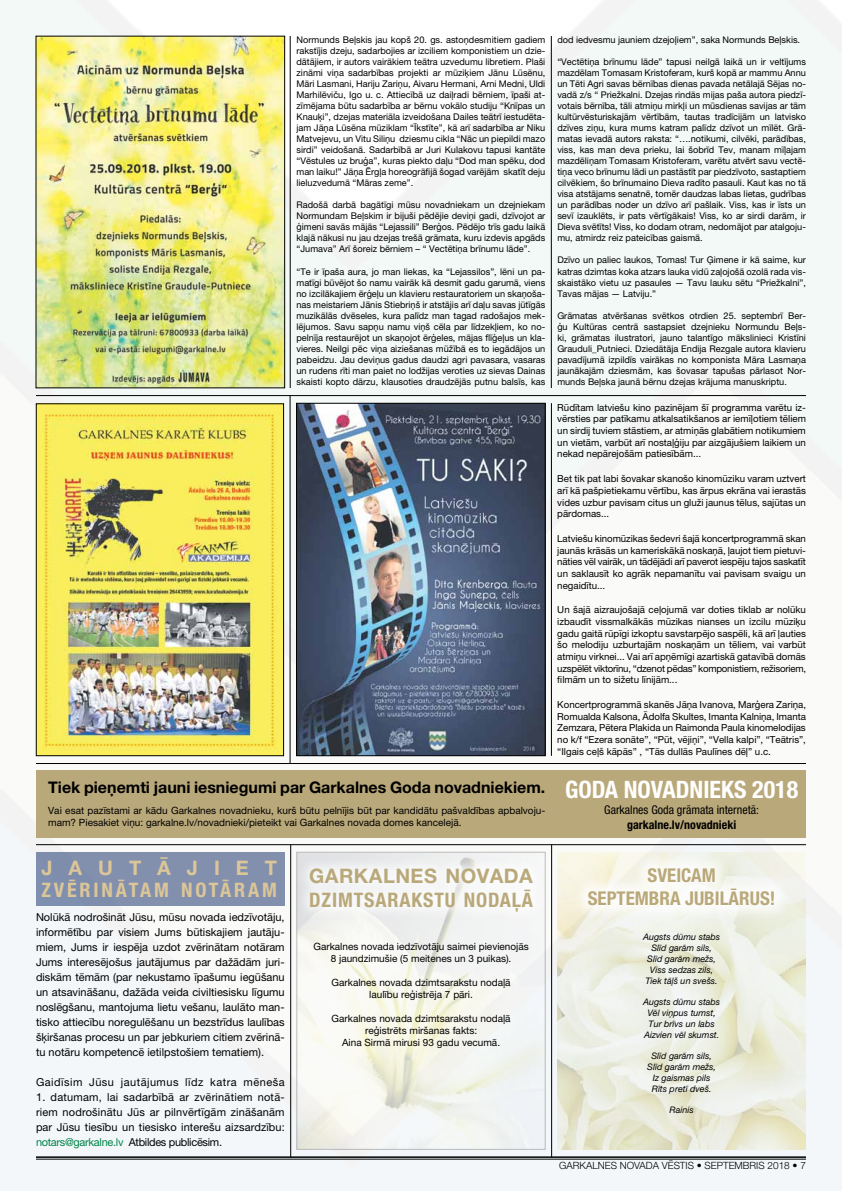
<style>
.page{position:relative;width:842px;height:1191px;background:#fff}
.page>*{position:absolute;margin:0;border:0;box-sizing:border-box;transform-origin:0 0}
.t1{font:700 condensed 24px "Helvetica Neue LT Pro";color:#fff}
.t2{font:700 condensed 20px "Helvetica Neue LT Pro";letter-spacing:.045em;color:#b9a879}
.t3{font:700 condensed 20px "Helvetica Neue LT Pro";letter-spacing:.145em;color:#dcc697}
.t4{font:700 20px "Helvetica Neue LT Pro";color:#b9a879}
.t5{font:700 20px "Helvetica Neue LT Pro";color:#dcc697}
.t6{font:700 condensed 19px "Helvetica Neue LT Pro";color:#b9a879}
.t7{font:700 16px "Helvetica Neue LT Pro";color:#000}
.t8{font:condensed 12px "Helvetica Neue LT Pro";color:#000}
.t9{font:700 condensed 12px "Helvetica Neue LT Pro";color:#000}
.t10{font:11px/15px "Helvetica Neue LT Pro";color:#000;text-align:justify}
.t11{font:11px "Helvetica Neue LT Pro";letter-spacing:.045em;color:#000}
.t12{font:10px/12px "Helvetica Neue LT Pro";color:#000;text-align:center}
.t13{font:300 10px "Helvetica Neue LT Pro";color:#000}
.t14{font:9.7px/11.6px "Helvetica Neue LT Pro";color:#000;text-align:justify}
.t15{font:9.2px/11px "Helvetica Neue LT Pro";color:#000;text-align:justify}
.t16{font:italic 9px/10.8px "Helvetica Neue LT Pro";color:#000;text-align:center}
.s1{color:#008348}
</style>
<div class="page">
<img style="left:0;top:0;width:842px;height:1190px">
<img style="left:299px;top:854px;width:244px;height:293px">
<hr style="left:36px;top:1156px;width:770px;height:1px;background:#000">
<hr style="left:36px;top:1158px;width:770px;height:1px;background:#000">
<div style="left:297px;top:855px;width:249px;height:69px;background:#fff;opacity:.75"></div>
<hr style="left:36px;top:844px;width:770px;height:1px;background:#000">
<div style="left:36px;top:852px;width:249px;height:53px;background:#8290ae"></div>
<div style="left:572px;top:852px;width:218px;height:69px;background:#fff;opacity:.75"></div>
<svg style="left:588px;top:866px;width:186px;height:72px"></svg>
<hr style="left:290px;top:844px;width:1px;height:313px;background:#000">
<hr style="left:551px;top:844px;width:1px;height:313px;background:#000">
<img style="left:298px;top:405px;width:245px;height:349px">
<div style="left:296px;top:403px;width:249px;height:353px;border:1px solid #000"></div>
<img style="left:38px;top:38px;width:245px;height:348px">
<img style="left:38px;top:406px;width:244px;height:348px">
<div style="left:36px;top:404px;width:248px;height:352px;border:1px solid #000"></div>
<hr style="left:36px;top:395px;width:770px;height:1px;background:#000">
<hr style="left:290px;top:36px;width:1px;height:352px;background:#000">
<hr style="left:551px;top:36px;width:1px;height:352px;background:#000">
<hr style="left:36px;top:763px;width:770px;height:1px;background:#000">
<hr style="left:290px;top:395px;width:1px;height:368px;background:#000">
<hr style="left:551px;top:403px;width:1px;height:353px;background:#000">
<div style="left:36px;top:770px;width:770px;height:68px;background:#b9a879"></div>
<p class="t15" style="left:297px;top:34px;width:250px">Normunds Beļskis jau kopš 20. gs. astoņdesmitiem gadiem rakstījis dzeju, sadarbojies ar izciliem komponistiem un dzie&shy;dātājiem, ir autors vairākiem teātra uzvedumu libretiem. Plaši zināmi viņa sadarbības projekti ar mūziķiem Jānu Lūsēnu, Māri Lasmani, Hariju Zariņu, Aivaru Hermani, Arni Medni, Uldi Marhilēviču, Igo u. c. Attiecībā uz daiļradi bērniem, īpaši at&shy;zīmējama būtu sadarbība ar bērnu vokālo studiju “Knīpas un Knauķi”, dzejas materiāla izveidošana Dailes teātrī iestudēta&shy;jam Jāņa Lūsēna mūziklam “Īkstīte”, kā arī sadarbība ar Niku Matvejevu, un Vitu Siliņu dziesmu cikla “Nāc un piepildi mazo sirdi” veidošanā. Sadarbībā ar Juri Kulakovu tapusi kantāte “Vēstules uz bruģa”, kuras piekto daļu “Dod man spēku, dod man laiku!” Jāņa Ērgļa horeogrāfijā šogad varējām skatīt deju lieluzvedumā “Māras zeme”.</p>
<p class="t15" style="left:297px;top:199px;width:250px">Radošā darbā bagātīgi mūsu novadniekam un dzejniekam Normundam Beļskim ir bijuši pēdējie deviņi gadi, dzīvojot ar ģimeni savās mājās “Lejassili” Berģos. Pēdējo trīs gadu laikā klajā nākusi nu jau dzejas trešā grāmata, kuru izdevis apgāds “Jumava” Arī šoreiz bērniem – “ Vectētiņa brīnumu lāde”.</p>
<p class="t15" style="left:297px;top:266px;width:250px">“Te ir īpaša aura, jo man liekas, ka “Lejassilos”, lēni un pa&shy;matīgi būvējot šo namu vairāk kā desmit gadu garumā, viens no izcilākajiem ērģeļu un klavieru restauratoriem un skaņoša&shy;nas meistariem Jānis Stiebriņš ir atstājis arī daļu savas jūtīgās muzikālās dvēseles, kura palīdz man tagad radošajos mek&shy;lējumos. Savu sapņu namu viņš cēla par līdzekļiem, ko no&shy;pelnīja restaurējot un skaņojot ērģeles, mājas flīģeļus un kla&shy;vieres. Neilgi pēc viņa aiziešanas mūžībā es to iegādājos un pabeidzu. Jau deviņus gadus daudzi agri pavasara, vasaras un rudens rīti man paiet no lodžijas veroties uz sievas Dainas skaisti kopto dārzu, klausoties draudzējās putnu balsīs, kas</p>
<h3 class="t7" style="left:48px;top:777px;width:499px">Tiek pieņemti jauni iesniegumi par Garkalnes Goda novadniekiem.</h3>
<p class="t12" style="left:48px;top:804px;width:499px;text-align:left">Vai esat pazīstami ar kādu Garkalnes novadnieku, kurš būtu pelnījis būt par kandidātu pašvaldības apbalvoju&shy;mam? Piesakiet viņu: garkalne.lv/novadnieki/pieteikt vai Garkalnes novada domes kancelejā.</p>
<h2 class="t5" style="left:41px;top:855px;width:22px">Ja</h2>
<h2 class="t5" style="left:98px;top:855px;width:138px">ut ājiet</h2>
<h2 class="t3" style="left:41px;top:878px;width:235px">ZVĒRINĀTAM NOTĀRAM</h2>
<p class="t10" style="left:36px;top:909px;width:250px">Nolūkā nodrošināt Jūsu, mūsu novada iedzīvotāju, informētību par visiem Jums būtiskajiem jautāju&shy;miem, Jums ir iespēja uzdot zvērinātam notāram Jums interesējošus jautājumus par dažādām juri&shy;diskām tēmām (par nekustamo īpašumu iegūšanu un atsavināšanu, dažāda veida civiltiesisku līgumu noslēgšanu, mantojuma lietu vešanu, laulāto man&shy;tisko attiecību noregulēšanu un bezstrīdus laulības šķiršanas procesu un par jebkuriem citiem zvērinā&shy;tu notāru kompetencē ietilpstošiem tematiem).</p>
<p class="t11" style="left:36px;top:1075px;width:250px">Gaidīsim Jūsu jautājumus līdz katra mēneša</p>
<p class="t10" style="left:36px;top:1089px;width:250px">1. datumam, lai sadarbībā ar zvērinātiem notā&shy;riem nodrošinātu Jūs ar pilnvērtīgām zināšanām par Jūsu tiesību un tiesisko interešu aizsardzību: <span class="s1">notars@garkalne.lv</span> Atbildes publicēsim.</p>
<h2 class="t4" style="left:309px;top:863px;width:31px">Garkalnes</h2>
<h2 class="t4" style="left:445px;top:863px;width:16px">novada</h2>
<h2 class="t2" style="left:309px;top:887px;width:224px">DZIMTSARAKSTU NODAĻĀ</h2>
<p class="t12" style="left:313px;top:940px;width:217px">Garkalnes novada iedzīvotāju saimei pievienojās<br>8 jaundzimušie (5 meitenes un 3 puikas).</p>
<p class="t12" style="left:332px;top:976px;width:181px">Garkalnes novada dzimtsarakstu nodaļā laulību reģistrēja 7 pāri.</p>
<p class="t12" style="left:332px;top:1012px;width:181px">Garkalnes novada dzimtsarakstu nodaļā reģistrēts miršanas fakts:<br>Aina Sirmā mirusi 93 gadu vecumā.</p>
<p class="t15" style="left:557px;top:34px;width:244px">dod iedvesmu jauniem dzejoļiem”, saka Normunds Beļskis.</p>
<p class="t15" style="left:557px;top:56px;width:250px">“Vectētiņa brīnumu lāde” tapusi neilgā laikā un ir veltījums mazdēlam Tomasam Kristoferam, kurš kopā ar mammu Annu un Tēti Agri savas bērnības dienas pavada netālajā Sējas no&shy;vadā z/s “ Priežkalni. Dzejas rindās mijas paša autora piedzī&shy;votais bērnība, tāli atmiņu mirkļi un mūsdienas savijas ar tām kultūrvēsturiskajām vērtībām, tautas tradīcijām un latvisko dzīves ziņu, kura mums katram palīdz dzīvot un mīlēt. Grā&shy;matas ievadā autors raksta: “….notikumi, cilvēki, parādības, viss, kas man deva prieku, lai šobrīd Tev, manam mīļajam mazdēliņam Tomasam Kristoferam, varētu atvērt savu vectē&shy;tiņa veco brīnumu lādi un pastāstīt par piedzīvoto, sastaptiem cilvēkiem, šo brīnumaino Dieva radīto pasauli. Kaut kas no tā visa atstājams senatnē, tomēr daudzas labas lietas, gudrības un parādības noder un dzīvo arī pašlaik. Viss, kas ir īsts un sevī izauklēts, ir pats vērtīgākais! Viss, ko ar sirdi darām, ir Dieva svētīts! Viss, ko dodam otram, nedomājot par atalgoju&shy;mu, atmirdz reiz pateicības gaismā.</p>
<p class="t15" style="left:557px;top:254px;width:250px">Dzīvo un paliec laukos, Tomas! Tur Ģimene ir kā saime, kur katras dzimtas koka atzars lauka vidū zaļojošā ozolā rada vis&shy;skaistāko vietu uz pasaules — Tavu lauku sētu “Priežkalni”, Tavas mājas — Latviju.”</p>
<p class="t15" style="left:557px;top:310px;width:250px">Grāmatas atvēršanas svētkos otrdien 25. septembrī Ber&shy;ģu Kultūras centrā sastapsiet dzejnieku Normundu Beļs&shy;ki, grāmatas ilustratori, jauno talantīgo mākslinieci Kristīni Grauduli_Putnieci. Dziedātāja Endija Rezgale autora klavieru pavadījumā izpildīs vairākas no komponista Māra Lasmaņa jaunākajām dziesmām, kas šovasar tapušas pārlasot Nor&shy;munds Beļska jaunā bērnu dzejas krājuma manuskriptu.</p>
<p class="t14" style="left:557px;top:401px;width:250px">Rūdītam latviešu kino pazinējam šī programma varētu iz&shy;vērsties par patīkamu atkalsatikšanos ar iemīļotiem tēliem un sirdij tuviem stāstiem, ar atmiņās glabātiem notikumiem un vietām, varbūt arī nostaļģiju par aizgājušiem laikiem un nekad nepārejošām patiesībām...</p>
<p class="t14" style="left:557px;top:473px;width:250px">Bet tik pat labi šovakar skanošo kinomūziku varam uztvert arī kā pašpietiekamu vērtību, kas ārpus ekrāna vai ierastās vides uzbur pavisam citus un gluži jaunus tēlus, sajūtas un pārdomas...</p>
<p class="t14" style="left:557px;top:532px;width:250px">Latviešu kinomūzikas šedevri šajā koncertprogrammā skan jaunās krāsās un kameriskākā noskaņā, ļaujot tiem pietuvi&shy;nāties vēl vairāk, un tādējādi arī paverot iespēju tajos saskatīt un saklausīt ko agrāk nepamanītu vai pavisam svaigu un negaidītu...</p>
<p class="t14" style="left:557px;top:604px;width:250px">Un šajā aizraujošajā ceļojumā var doties tiklab ar nolūku izbaudīt vissmalkākās mūzikas nianses un izcilu mūziķu gadu gaitā rūpīgi izkoptu savstarpējo saspēli, kā arī ļauties šo melodiju uzburtajām noskaņām un tēliem, vai varbūt atmiņu virknei... Vai arī apņēmīgi azartiskā gatavībā domās uzspēlēt viktorīnu, “dzenot pēdas” komponistiem, režisoriem, filmām un to sižetu līnijām...</p>
<p class="t14" style="left:557px;top:699px;width:250px">Koncertprogrammā skanēs Jāņa Ivanova, Marģera Zariņa, Romualda Kalsona, Ādolfa Skultes, Imanta Kalniņa, Imanta Zemzara, Pētera Plakida un Raimonda Paula kinomelodijas no k/f “Ezera sonāte”, “Pūt, vējiņi”, “Vella kalpi”, “Teātris”, “Ilgais ceļš kāpās” , “Tās dullās Paulīnes dēļ” u.c.</p>
<h1 class="t1" style="left:565px;top:774px;width:235px">GODA NOVADNIEKS 2018</h1>
<h3 class="t8" style="left:604px;top:803px;width:156px">Garkalnes Goda grāmata internetā:</h3>
<h3 class="t9" style="left:627px;top:817px;width:111px">GARKALNE.LV/NOVADNIEKI</h3>
<h3 class="t6" style="left:647px;top:864px;width:68px">SVEICAM</h3>
<h3 class="t6" style="left:588px;top:886px;width:11px">SEPTE</h3>
<h3 class="t6" style="left:635px;top:886px;width:26px">MBRA</h3>
<h3 class="t6" style="left:685px;top:886px;width:92px">JUBILĀRUS!</h3>
<p class="t16" style="left:643px;top:931px;width:79px">Augsts dūmu stabs<br>Slīd garām sils,<br>Slīd garām mežs,<br>Viss sedzas zils,<br>Tiek tāļš un svešs.</p>
<p class="t16" style="left:643px;top:996px;width:79px">Augsts dūmu stabs<br>Vēl viņpus tumst,<br>Tur brīvs un labs<br>Aizvien vēl skumst.</p>
<p class="t16" style="left:647px;top:1050px;width:70px">Slīd garām sils,<br>Slīd garām mežs,<br>Iz gaismas pils<br>Rīts pretī dveš.</p>
<p class="t16" style="left:669px;top:1104px;width:26px">Rainis</p>
<p class="t13" style="left:559px;top:1159px;width:248px">GARKALNES NOVADA VĒSTIS • SEPTEMBRIS 2018 • 7</p>
</div>
